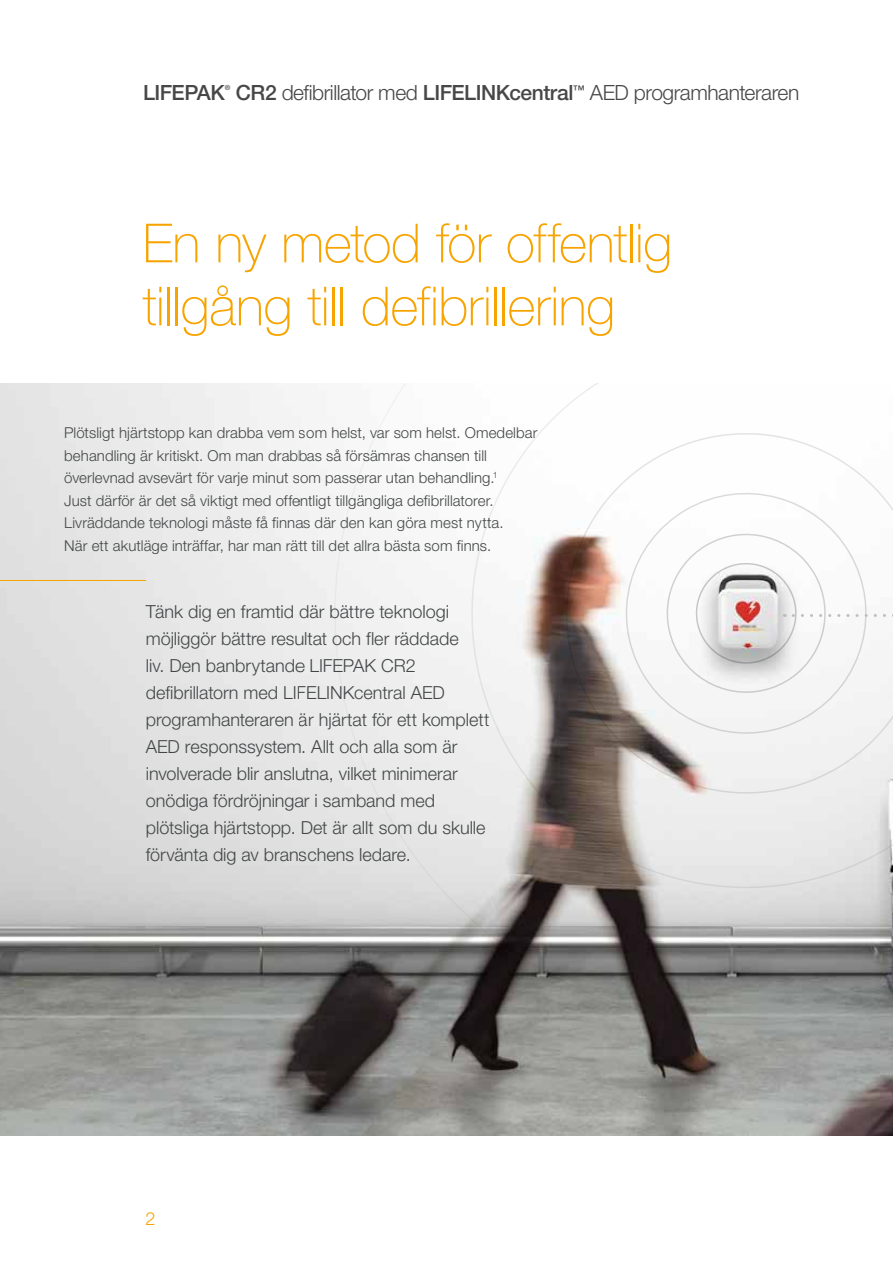
<style>
.page{position:relative;width:893px;height:1263px;background:#fff}
.page>*{position:absolute;margin:0;border:0;box-sizing:border-box;transform-origin:0 0}
.t1{font:100 54px/63px "Helvetica Neue LT Std";letter-spacing:-.015em;color:#f7a400}
.t2{font:300 21px "Helvetica Neue LT Std";letter-spacing:-.025em;color:#474747}
.t3{font:500 21px "Helvetica Neue LT Std";letter-spacing:-.025em;color:#474747}
.t4{font:300 18px/27px "Helvetica Neue LT Std";color:#434647}
.t5{font:300 18px "Helvetica Neue LT Std";color:#f7a400}
.t6{font:300 15px/22.5px "Helvetica Neue LT Std";letter-spacing:.005em;color:#434647}
.t7{font:500 7.05px "Helvetica Neue LT Std";color:#474747}
.s1{font-weight:500}
</style>
<div class="page">
<img style="left:0;top:383px;width:893px;height:752px">
<svg style="left:300px;top:383px;width:593px;height:655px"></svg>
<svg style="left:433px;top:383px;width:460px;height:543px"></svg>
<svg style="left:541px;top:408px;width:352px;height:410px"></svg>
<svg style="left:609px;top:477px;width:274px;height:273px"></svg>
<svg style="left:656px;top:523px;width:237px;height:180px"></svg>
<hr style="left:0;top:580px;width:146px;height:1px;background:#f7a400">
<h2 class="t3" style="left:143px;top:80px;width:83px">LIFEPAK</h2>
<p class="t7" style="left:225px;top:83px;width:7px">®</p>
<h2 class="t2" style="left:236px;top:80px;width:565px"><span class="s1">CR2</span> defibrillator med <span class="s1">LIFELINKcentral</span><sup>™</sup> AED programhanteraren</h2>
<h1 class="t1" style="left:143px;top:212px;width:531px">En ny metod för offentlig tillgång till defibrillering</h1>
<p class="t6" style="left:64px;top:422px;width:475px">Plötsligt hjärtstopp kan drabba vem som helst, var som helst. Omedelbar behandling är kritiskt. Om man drabbas så försämras chansen till överlevnad avsevärt för varje minut som passerar utan behandling.<sup>1<br></sup>Just därför är det så viktigt med offentligt tillgängliga defibrillatorer.<br>Livräddande teknologi måste få finnas där den kan göra mest nytta.<br>När ett akutläge inträffar, har man rätt till det allra bästa som finns.</p>
<p class="t4" style="left:146px;top:598px;width:345px">Tänk dig en framtid där bättre teknologi möjliggör bättre resultat och fler räddade<br>liv. Den banbrytande LIFEPAK CR2 defibrillatorn med LIFELINKcentral AED programhanteraren är hjärtat för ett komplett AED responssystem. Allt och alla som är involverade blir anslutna, vilket minimerar onödiga fördröjningar i samband med plötsliga hjärtstopp. Det är allt som du skulle förvänta dig av branschens ledare.</p>
<p class="t5" style="left:145px;top:1207px;width:12px">2</p>
</div>
